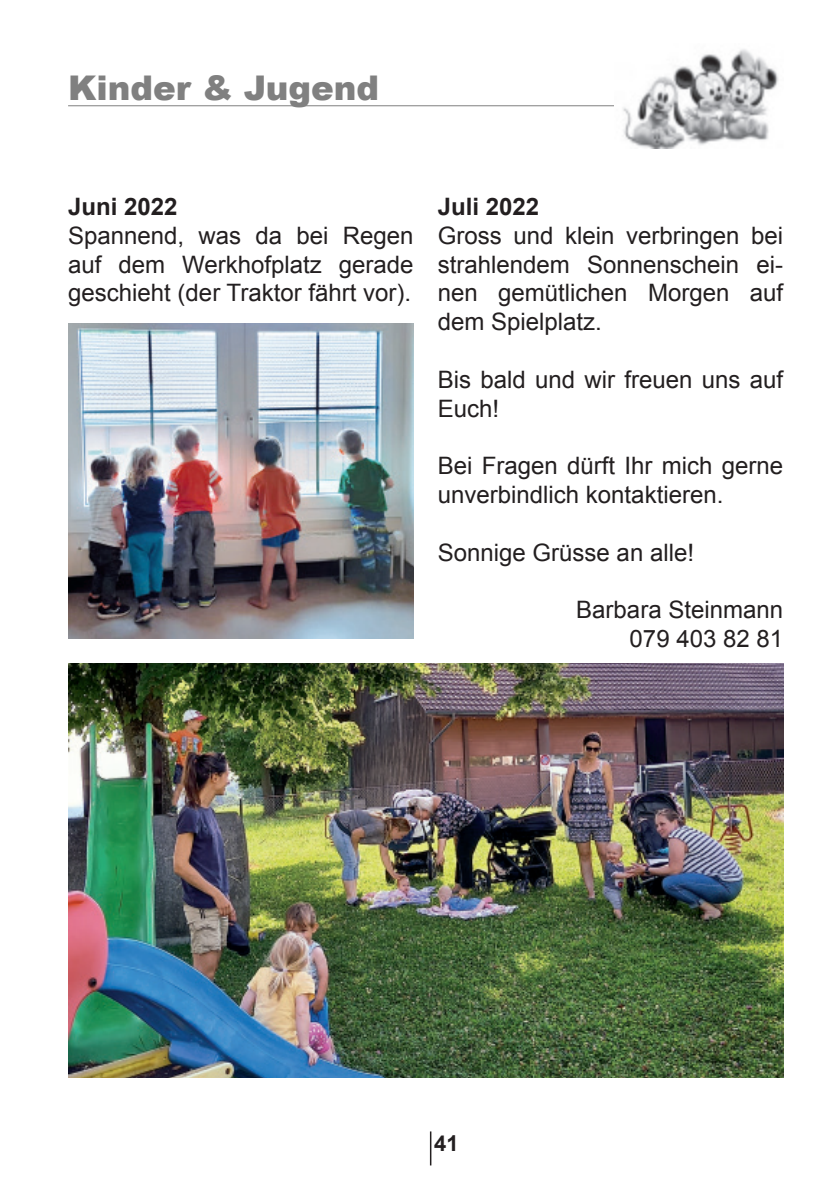
<style>
.page{position:relative;width:840px;height:1191px;background:#fff}
.page>*{position:absolute;margin:0;border:0;box-sizing:border-box;transform-origin:0 0}
.t1{font:900 34px "Arial";color:#808080}
.t2{font:24px/28.8px "Arial";color:#231f20;text-align:justify}
.t3{font:700 24px "Arial";color:#231f20}
.t4{font:700 22px "Arial";color:#231f20}
</style>
<div class="page">
<hr style="left:429px;top:1131px;width:2px;height:34px;background:#231f20">
<hr style="left:68px;top:105px;width:714px;height:1px;background:#808080">
<img style="left:69px;top:663px;width:713px;height:414px">
<img style="left:68px;top:323px;width:345px;height:316px">
<img style="left:614px;top:49px;width:168px;height:99px">
<h1 class="t1" style="left:68px;top:63px;width:312px">Kinder &amp; Jugend</h1>
<p class="t3" style="left:68px;top:190px;width:110px">Juni 2022</p>
<p class="t2" style="left:68px;top:221px;width:347px">Spannend, was da bei Regen auf dem Werkhofplatz gerade geschieht (der Traktor fährt vor).</p>
<p class="t3" style="left:437px;top:190px;width:102px">Juli 2022</p>
<p class="t2" style="left:437px;top:221px;width:347px">Gross und klein verbringen bei strahlendem Sonnenschein ei&shy;nen gemütlichen Morgen auf dem Spielplatz.</p>
<p class="t2" style="left:437px;top:365px;width:347px">Bis bald und wir freuen uns auf<br>Euch!</p>
<p class="t2" style="left:437px;top:451px;width:347px">Bei Fragen dürft Ihr mich gerne unverbindlich kontaktieren.</p>
<p class="t2" style="left:437px;top:538px;width:258px">Sonnige Grüsse an alle!</p>
<p class="t2" style="left:576px;top:595px;width:208px;text-align:right">Barbara Steinmann<br>079 403 82 81</p>
<p class="t4" style="left:434px;top:1129px;width:22px">41</p>
</div>
